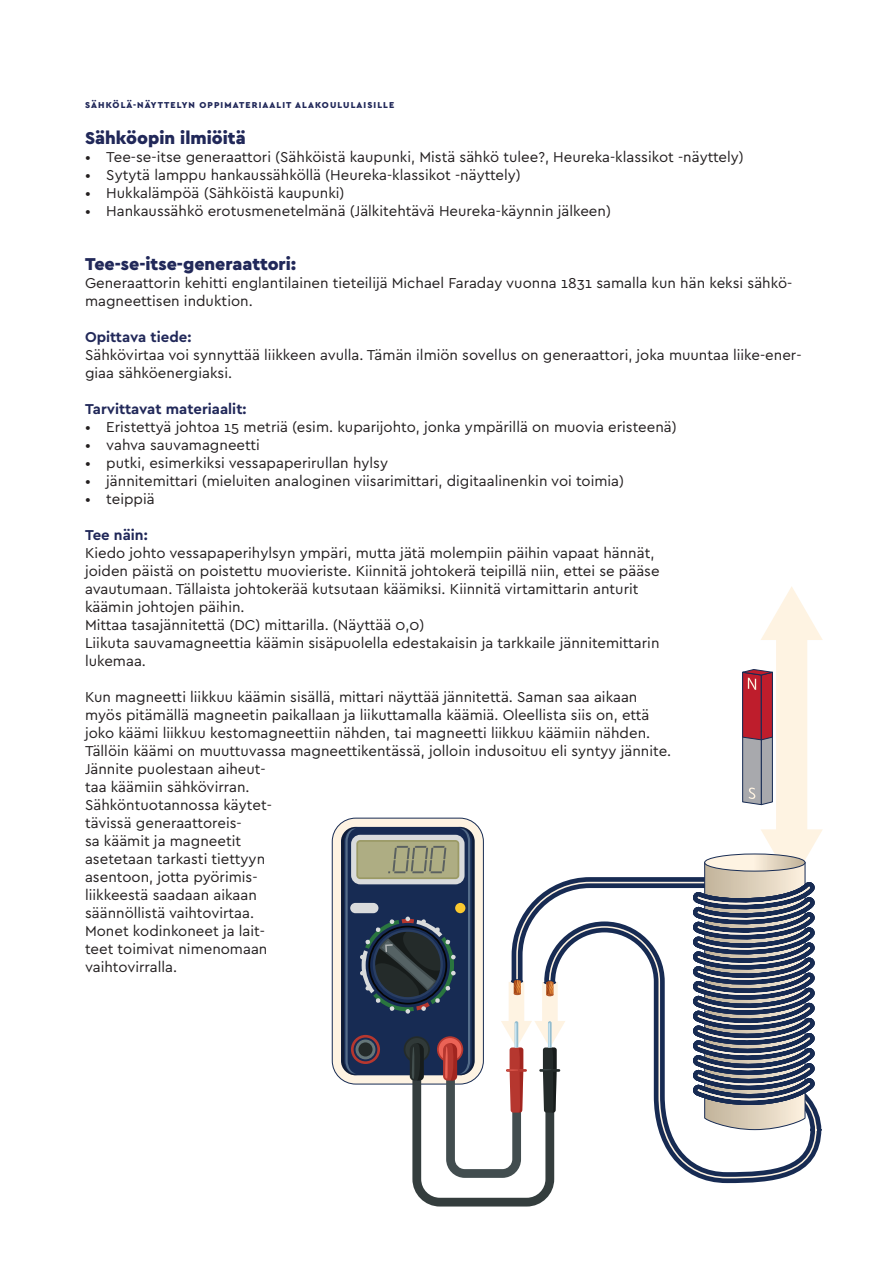
<style>
.page{position:relative;width:893px;height:1263px;background:#fff}
.page>*{position:absolute;margin:0;border:0;box-sizing:border-box;transform-origin:0 0}
.t1{font:900 18px "Cera PRO";color:#212859}
.t2{font:15px/18px "Cera PRO";color:#231f20}
.t3{font:700 15px "Cera PRO";color:#212859}
.t4{font:900 9px "Cera PRO";letter-spacing:.12em;color:#212859}
</style>
<div class="page">
<div style="left:776px;top:631px;width:31px;height:207px;background:#fef3e2"></div>
<svg style="left:761px;top:586px;width:62px;height:54px"></svg>
<div style="left:332px;top:818px;width:151px;height:266px;background:#fef3e2;border-radius:23px"></div>
<svg style="left:341px;top:827px;width:482px;height:379px"></svg>
<div style="left:704px;top:853px;width:101px;height:18px;border:1px solid #172b53;border-radius:50%"></div>
<svg style="left:742px;top:669px;width:31px;height:136px;background:#a1616d"></svg>
<p class="t4" style="left:85px;top:99px;width:311px">SÄHKÖLÄ-NÄYTTELYN OPPIMATERIAALIT ALAKOULULAISILLE</p>
<p class="t1" style="left:85px;top:126px;width:162px">Sähköopin ilmiöitä</p>
<p class="t2" style="left:85px;top:147px;width:660px">• Tee-se-itse generaattori (Sähköistä kaupunki, Mistä sähkö tulee?, Heureka-klassikot -näyttely)</p>
<p class="t2" style="left:85px;top:165px;width:437px">• Sytytä lamppu hankaussähköllä (Heureka-klassikot -näyttely)</p>
<p class="t2" style="left:85px;top:183px;width:261px">• Hukkalämpöä (Sähköistä kaupunki)</p>
<p class="t2" style="left:85px;top:201px;width:527px">• Hankaussähkö erotusmenetelmänä (Jälkitehtävä Heureka-käynnin jälkeen)</p>
<p class="t1" style="left:85px;top:252px;width:212px">Tee-se-itse-generaattori:</p>
<p class="t2" style="left:85px;top:273px;width:709px">Generaattorin kehitti englantilainen tieteilijä Michael Faraday vuonna 1831 samalla kun hän keksi sähkö&shy;magneettisen induktion.</p>
<p class="t3" style="left:85px;top:327px;width:108px">Opittava tiede:</p>
<p class="t2" style="left:85px;top:345px;width:718px">Sähkövirtaa voi synnyttää liikkeen avulla. Tämän ilmiön sovellus on generaattori, joka muuntaa liike-ener&shy;giaa sähköenergiaksi.</p>
<p class="t3" style="left:85px;top:399px;width:163px">Tarvittavat materiaalit:</p>
<p class="t2" style="left:85px;top:417px;width:593px">• Eristettyä johtoa 15 metriä (esim. kuparijohto, jonka ympärillä on muovia eristeenä)</p>
<p class="t2" style="left:85px;top:435px;width:176px">• vahva sauvamagneetti</p>
<p class="t2" style="left:85px;top:453px;width:305px">• putki, esimerkiksi vessapaperirullan hylsy</p>
<p class="t2" style="left:85px;top:471px;width:541px">• jännitemittari (mieluiten analoginen viisarimittari, digitaalinenkin voi toimia)</p>
<p class="t2" style="left:85px;top:489px;width:71px">• teippiä</p>
<p class="t3" style="left:85px;top:525px;width:64px">Tee näin:</p>
<p class="t2" style="left:85px;top:543px;width:576px">Kiedo johto vessapaperihylsyn ympäri, mutta jätä molempiin päihin vapaat hännät, joiden päistä on poistettu muovieriste. Kiinnitä johtokerä teipillä niin, ettei se pääse avautumaan. Tällaista johtokerää kutsutaan käämiksi. Kiinnitä virtamittarin anturit käämin johtojen päihin.<br>Mittaa tasajännitettä (DC) mittarilla. (Näyttää 0,0)<br>Liikuta sauvamagneettia käämin sisäpuolella edestakaisin ja tarkkaile jännitemittarin lukemaa.</p>
<p class="t2" style="left:85px;top:687px;width:588px">Kun magneetti liikkuu käämin sisällä, mittari näyttää jännitettä. Saman saa aikaan myös pitämällä magneetin paikallaan ja liikuttamalla käämiä. Oleellista siis on, että joko käämi liikkuu kestomagneettiin nähden, tai magneetti liikkuu käämiin nähden.<br>Tällöin käämi on muuttuvassa magneettikentässä, jolloin indusoituu eli syntyy jännite.<br>Jännite puolestaan aiheut-<br>taa käämiin sähkövirran.<br>Sähköntuotannossa käytet-<br>tävissä generaattoreis-<br>sa käämit ja magneetit<br>asetetaan tarkasti tiettyyn<br>asentoon, jotta pyörimis-<br>liikkeestä saadaan aikaan<br>säännöllistä vaihtovirtaa.<br>Monet kodinkoneet ja lait-<br>teet toimivat nimenomaan<br>vaihtovirralla.</p>
</div>
